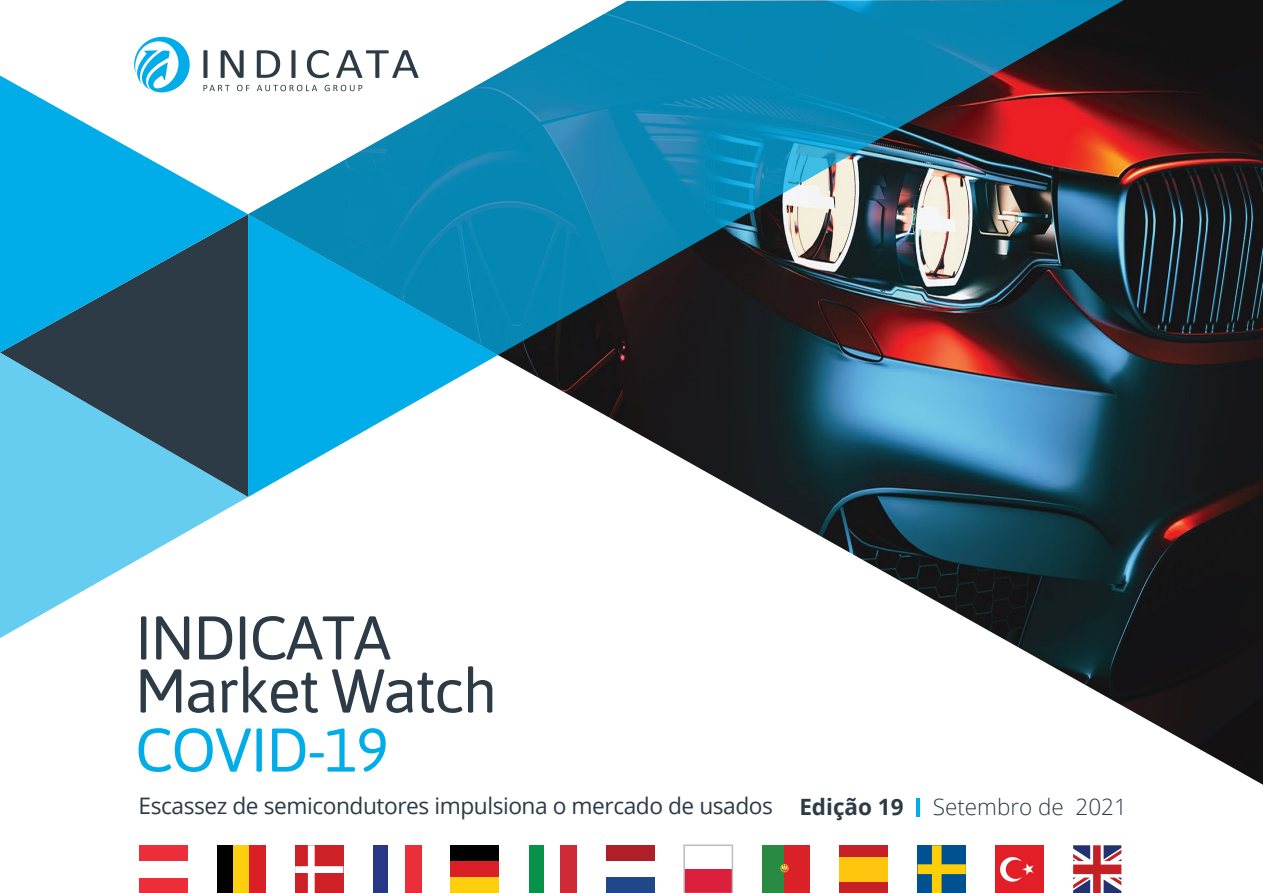
<style>
.page{position:relative;width:1263px;height:893px;background:#fff}
.page>*{position:absolute;margin:0;border:0;box-sizing:border-box;transform-origin:0 0}
.t1{font:61.5px/53.1px "Asap";letter-spacing:-.03em;color:#2c3b46}
.t2{font:61.5px "Asap";letter-spacing:-.03em;color:#00ade8}
.t3{font:22.8px "Open Sans";letter-spacing:-.02em;color:#2c3b46}
.t4{font:300 22.5px "Open Sans";color:#2c3b46}
.s1{font-weight:700;font-size:22.5px}
</style>
<div class="page">
<img style="left:498px;top:0;width:765px;height:785px">
<div style="left:140px;top:845px;width:48px;height:48px;background:#ec2d3a"></div>
<div style="left:140px;top:861px;width:48px;height:16px;background:#fff"></div>
<svg style="left:295px;top:845px;width:48px;height:48px"></svg>
<div style="left:373px;top:845px;width:16px;height:48px;background:#293789"></div>
<div style="left:405px;top:845px;width:16px;height:48px;background:#ec2d3a"></div>
<div style="left:451px;top:861px;width:48px;height:16px;background:#db1f26"></div>
<div style="left:451px;top:877px;width:48px;height:16px;background:#ffcf0f"></div>
<div style="left:451px;top:845px;width:48px;height:16px;background:#010101"></div>
<div style="left:528px;top:845px;width:16px;height:48px;background:#079247"></div>
<div style="left:561px;top:845px;width:16px;height:48px;background:#cf2b37"></div>
<div style="left:217px;top:845px;width:16px;height:48px;background:#010101"></div>
<div style="left:233px;top:845px;width:16px;height:48px;background:#ffcf0f"></div>
<div style="left:249px;top:845px;width:17px;height:48px;background:#db1f26"></div>
<div style="left:606px;top:877px;width:49px;height:16px;background:#21478b"></div>
<div style="left:606px;top:845px;width:49px;height:16px;background:#ae1f28"></div>
<svg style="left:683px;top:844px;width:50px;height:49px"></svg>
<div style="left:762px;top:845px;width:23px;height:48px;background:#298b43"></div>
<div style="left:785px;top:845px;width:25px;height:48px;background:#da2128"></div>
<svg style="left:780px;top:864px;width:8px;height:8px"></svg>
<div style="left:840px;top:845px;width:48px;height:48px;background:#c62127"></div>
<div style="left:840px;top:857px;width:48px;height:24px;background:#ffc50f"></div>
<svg style="left:917px;top:845px;width:49px;height:48px"></svg>
<div style="left:995px;top:845px;width:48px;height:48px;background:#e21f26"></div>
<svg style="left:1000px;top:857px;width:33px;height:25px"></svg>
<svg style="left:1073px;top:845px;width:48px;height:48px"></svg>
<svg style="left:248px;top:355px;width:250px;height:142px"></svg>
<svg style="left:0;top:352px;width:248px;height:286px;fill:#66cdf1"></svg>
<img style="left:248px;top:0;width:876px;height:355px">
<svg style="left:0;top:76px;width:248px;height:276px;fill:#00ade8"></svg>
<svg style="left:203px;top:85px;width:27px;height:6px"></svg>
<svg style="left:237px;top:85px;width:12px;height:6px"></svg>
<svg style="left:257px;top:85px;width:60px;height:6px"></svg>
<svg style="left:325px;top:85px;width:37px;height:6px"></svg>
<svg style="left:134px;top:37px;width:56px;height:55px"></svg>
<svg style="left:203px;top:50px;width:4px;height:28px"></svg>
<svg style="left:221px;top:50px;width:23px;height:28px"></svg>
<svg style="left:257px;top:50px;width:23px;height:28px"></svg>
<svg style="left:291px;top:50px;width:4px;height:28px"></svg>
<svg style="left:307px;top:50px;width:22px;height:28px"></svg>
<svg style="left:336px;top:50px;width:82px;height:28px"></svg>
<hr style="left:916px;top:798px;width:3px;height:18px;background:#00ade8">
<h1 class="t1" style="left:135px;top:608px;width:364px">INDICATA<br>Market Watch</h1>
<h1 class="t2" style="left:135px;top:707px;width:255px">COVID-19</h1>
<p class="t3" style="left:139px;top:790px;width:766px">Escassez de semicondutores impulsiona o mercado de usados <span class="s1">Edição 19</span></p>
<p class="t4" style="left:933px;top:791px;width:196px">Setembro de 2021</p>
</div>
